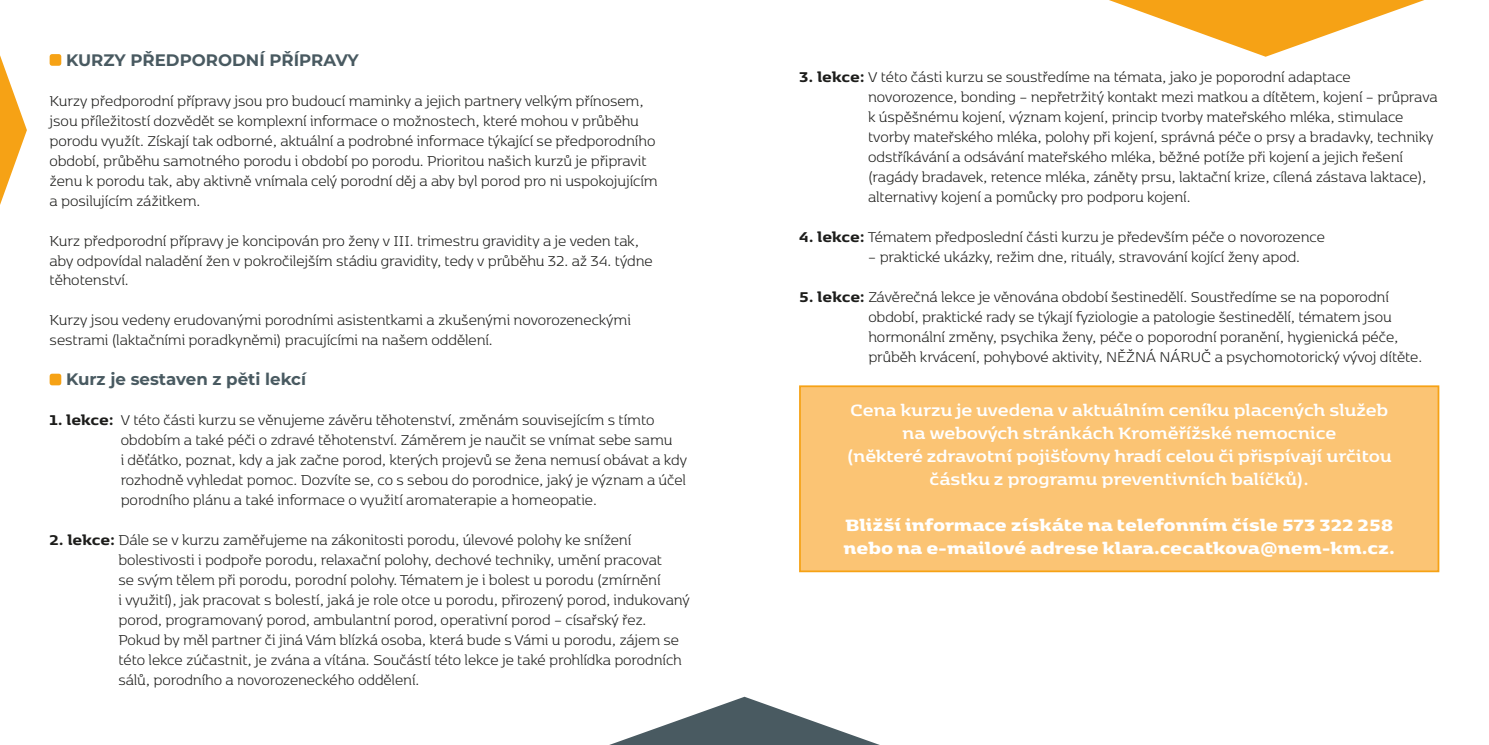
<style>
.page{position:relative;width:1489px;height:745px;background:#fff}
.page>*{position:absolute;margin:0;border:0;box-sizing:border-box;transform-origin:0 0}
.t1{font:700 19.25px/23.1px "Kobenhavn";color:#fff;text-align:center}
.t2{font:900 19.25px/23.1px "Kobenhavn";color:#fff}
.t3{font:300 16.62px/19.9px "Kobenhavn";color:#1d1d1b}
.t4{font:700 16.62px "Montserrat";color:#495a61}
.s1{font-weight:800}
</style>
<div class="page">
<div style="left:50px;top:54px;width:11px;height:12px;background:#f6a215;border-radius:2px"></div>
<div style="left:50px;top:373px;width:11px;height:12px;background:#f6a215;border-radius:2px"></div>
<div style="left:800px;top:386px;width:638px;height:185px;background:#fbc474"></div>
<div style="left:799px;top:385px;width:640px;height:187px;border:2px solid #f6a215"></div>
<svg style="left:1109px;top:0;width:315px;height:57px"></svg>
<svg style="left:612px;top:696px;width:265px;height:48px"></svg>
<svg style="left:0;top:55px;width:27px;height:150px"></svg>
<p class="t4" style="left:66px;top:48px;width:294px">KURZY PŘEDPORODNÍ PŘÍPRAVY</p>
<p class="t3" style="left:50px;top:90px;width:609px">Kurzy předporodní přípravy jsou pro budoucí maminky a jejich partnery velkým přínosem, jsou příležitostí dozvědět se komplexní informace o možnostech, které mohou v průběhu porodu využít. Získají tak odborné, aktuální a podrobné informace týkající se předporodního období, průběhu samotného porodu i období po porodu. Prioritou našich kurzů je připravit ženu k porodu tak, aby aktivně vnímala celý porodní děj a aby byl porod pro ni uspokojujícím a posilujícím zážitkem.</p>
<p class="t3" style="left:50px;top:229px;width:604px">Kurz předporodní přípravy je koncipován pro ženy v III. trimestru gravidity a je veden tak, aby odpovídal naladění žen v pokročilejším stádiu gravidity, tedy v průběhu 32. až 34. týdne těhotenství.</p>
<p class="t3" style="left:50px;top:309px;width:582px">Kurzy jsou vedeny erudovanými porodními asistentkami a zkušenými novorozeneckými sestrami (laktačními poradkyněmi) pracujícími na našem oddělení.</p>
<p class="t4" style="left:66px;top:367px;width:242px">Kurz je sestaven z pěti lekcí</p>
<p class="t3" style="left:121px;top:409px;width:567px;text-indent:-71px"><span class="s1">1. lekce:</span> V této části kurzu se věnujeme závěru těhotenství, změnám souvisejícím s tímto obdobím a také péči o zdravé těhotenství. Záměrem je naučit se vnímat sebe samu<br>i děťátko, poznat, kdy a jak začne porod, kterých projevů se žena nemusí obávat a kdy rozhodně vyhledat pomoc. Dozvíte se, co s sebou do porodnice, jaký je význam a účel porodního plánu a také informace o využití aromaterapie a homeopatie.</p>
<p class="t3" style="left:118px;top:528px;width:573px;text-indent:-69px"><span class="s1">2. lekce:</span> Dále se v kurzu zaměřujeme na zákonitosti porodu, úlevové polohy ke snížení bolestivosti i podpoře porodu, relaxační polohy, dechové techniky, umění pracovat<br>se svým tělem při porodu, porodní polohy. Tématem je i bolest u porodu (zmírnění<br>i využití), jak pracovat s bolestí, jaká je role otce u porodu, přirozený porod, indukovaný porod, programovaný porod, ambulantní porod, operativní porod – císařský řez.<br>Pokud by měl partner či jiná Vám blízká osoba, která bude s Vámi u porodu, zájem se této lekce zúčastnit, je zvána a vítána. Součástí této lekce je také prohlídka porodních sálů, porodního a novorozeneckého oddělení.</p>
<p class="t3" style="left:868px;top:66px;width:571px;text-indent:-69px"><span class="s1">3. lekce:</span> V této části kurzu se soustředíme na témata, jako je poporodní adaptace novorozence, bonding – nepřetržitý kontakt mezi matkou a dítětem, kojení – průprava k úspěšnému kojení, význam kojení, princip tvorby mateřského mléka, stimulace tvorby mateřského mléka, polohy při kojení, správná péče o prsy a bradavky, techniky odstříkávání a odsávání mateřského mléka, běžné potíže při kojení a jejich řešení (ragády bradavek, retence mléka, záněty prsu, laktační krize, cílená zástava laktace), alternativy kojení a pomůcky pro podporu kojení.</p>
<p class="t3" style="left:799px;top:226px;width:527px"><span class="s1">4. lekce:</span> Tématem předposlední části kurzu je především péče o novorozence</p>
<p class="t3" style="left:868px;top:246px;width:433px">– praktické ukázky, režim dne, rituály, stravování kojící ženy apod.</p>
<p class="t3" style="left:868px;top:286px;width:555px;text-indent:-69px"><span class="s1">5. lekce:</span> Závěrečná lekce je věnována období šestinedělí. Soustředíme se na poporodní období, praktické rady se týkají fyziologie a patologie šestinedělí, tématem jsou hormonální změny, psychika ženy, péče o poporodní poranění, hygienická péče, průběh krvácení, pohybové aktivity, NĚŽNÁ NÁRUČ a psychomotorický vývoj dítěte.</p>
<p class="t1" style="left:846px;top:396px;width:546px">Cena kurzu je uvedena v aktuálním ceníku placených služeb na webových stránkách Kroměřížské nemocnice<br>(některé zdravotní pojišťovny hradí celou či přispívají určitou částku z programu preventivních balíčků).</p>
<p class="t2" style="left:843px;top:512px;width:553px">Bližší informace získáte na telefonním čísle 573 322 258 nebo na e-mailové adrese klara.cecatkova@nem-km.cz.</p>
</div>
